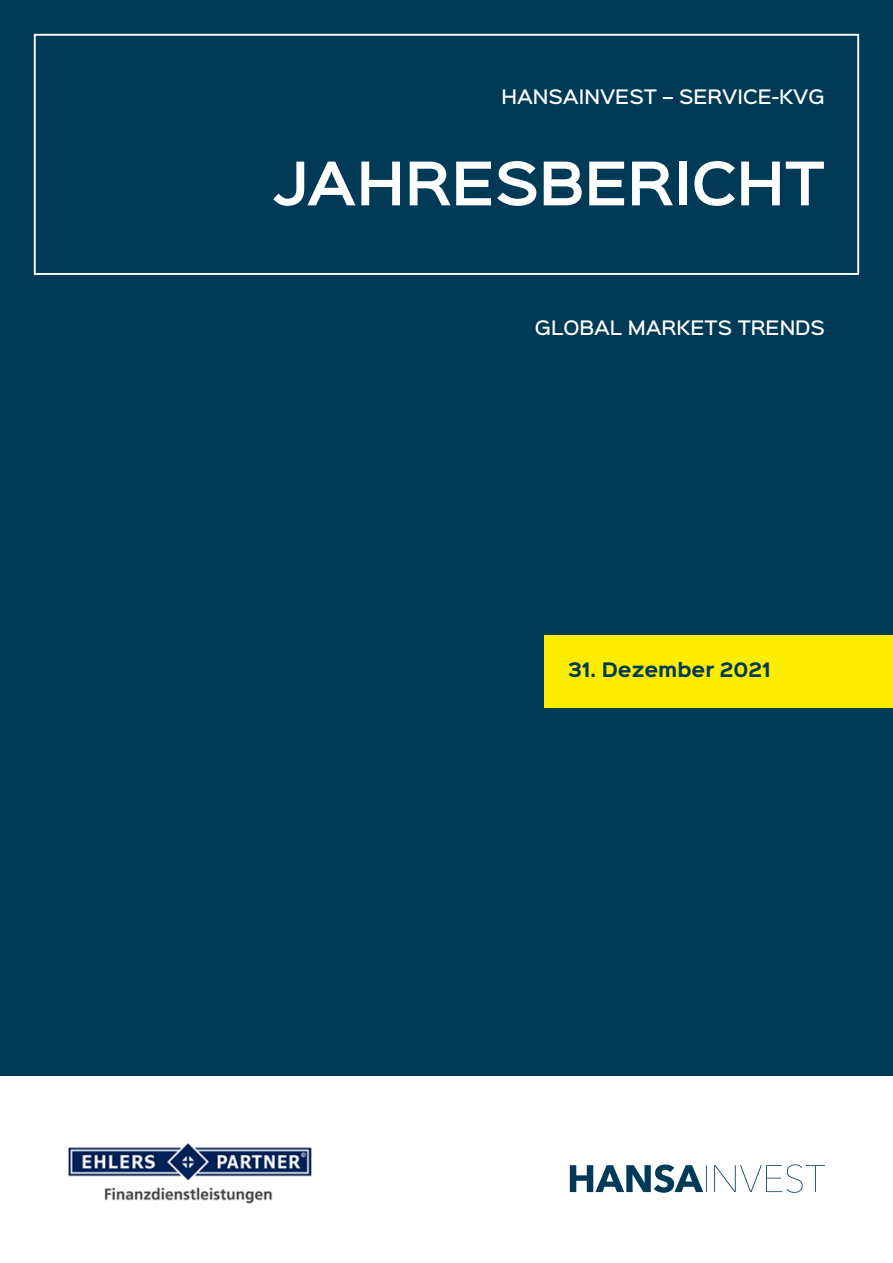
<style>
.page{position:relative;width:893px;height:1263px;background:#fff}
.page>*{position:absolute;margin:0;border:0;box-sizing:border-box;transform-origin:0 0}
.t1{font:600 54px "Sinkin Sans 600";color:#fff}
.t2{font:500 18px "Sinkin Sans 500";color:#fff}
.t3{font:700 18px "Sinkin Sans 700";color:#003a56}
</style>
<div class="page">
<div style="left:0;top:0;width:893px;height:1076px;background:#003a56"></div>
<div style="left:34px;top:34px;width:825px;height:241px;border:2px solid #fff"></div>
<svg style="left:570px;top:1164px;width:255px;height:29px"></svg>
<div style="left:544px;top:635px;width:349px;height:73px;background:#ffed00"></div>
<img style="left:68px;top:1144px;width:244px;height:59px">
<p class="t2" style="left:501px;top:81px;width:325px">HANSAINVEST – SERVICE-KVG</p>
<h1 class="t1" style="left:273px;top:136px;width:553px">JAHRESBERICHT</h1>
<p class="t2" style="left:535px;top:312px;width:292px">GLOBAL MARKETS TRENDS</p>
<p class="t3" style="left:568px;top:660px;width:204px">31. Dezember 2021</p>
</div>
